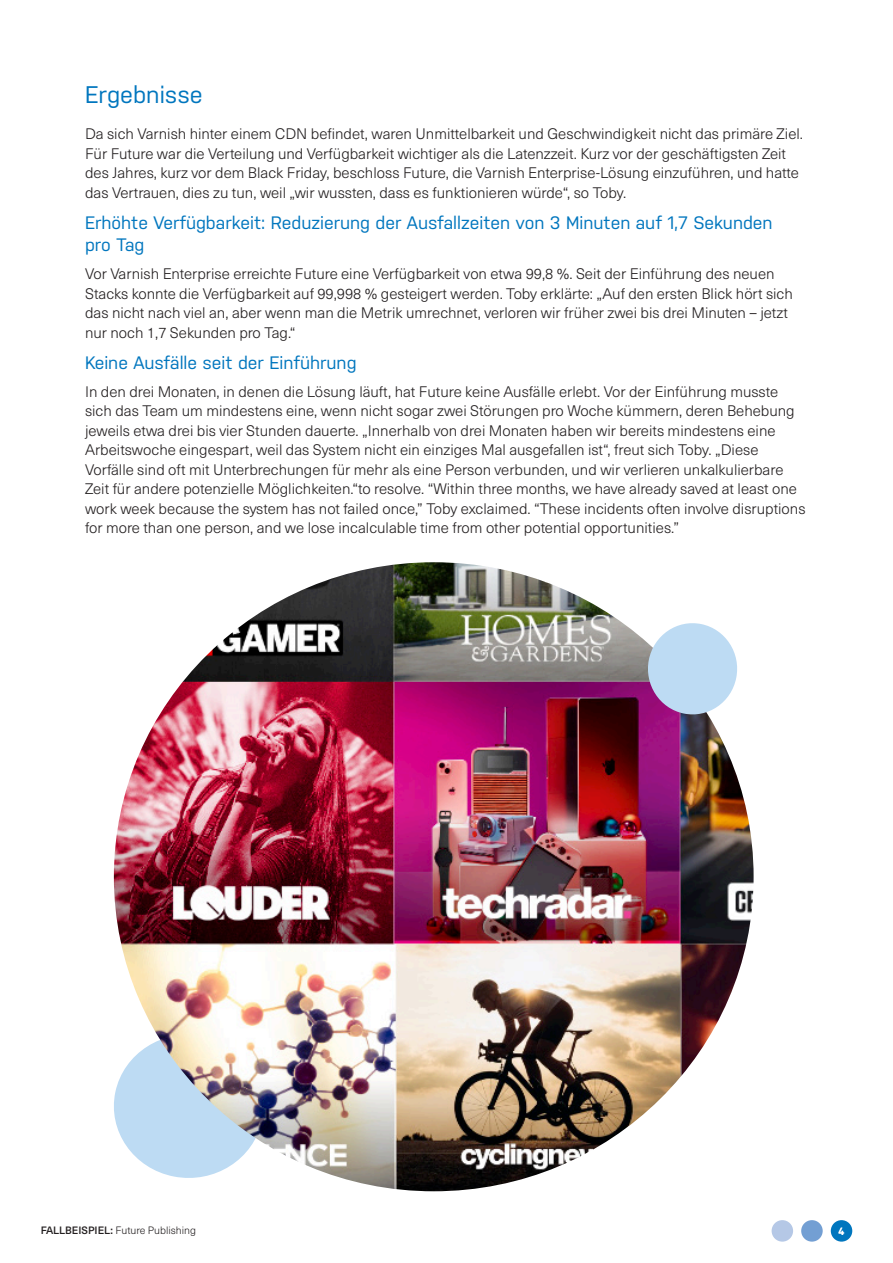
<style>
.page{position:relative;width:893px;height:1263px;background:#fff}
.page>*{position:absolute;margin:0;border:0;box-sizing:border-box;transform-origin:0 0}
.Headlines{font:24px "Nudista";color:#0076be}
.Headlines-2{font:18px/22.5px "Nudista";color:#0076be}
.Body_copy{font:300 15px/19.5px "Neue Haas Unica W1 G";color:#231f20}
.Body_copy-2{font:300 10.5px "Neue Haas Unica W1 G";color:#231f20}
.t1{font:600 10.5px "Nudista";color:#fff}
.s1{font-weight:500}
</style>
<div class="page">
<div style="left:831px;top:1220px;width:21px;height:21px;background:#0076be;border-radius:50%"></div>
<div style="left:801px;top:1220px;width:22px;height:21px;background:#739fd3;border-radius:50%"></div>
<div style="left:772px;top:1220px;width:21px;height:21px;background:#b5c8e6;border-radius:50%"></div>
<img style="left:114px;top:562px;width:640px;height:629px">
<svg style="left:644px;top:619px;width:97px;height:99px"></svg>
<p class="Headlines" style="left:85px;top:81px;width:119px">Ergebnisse</p>
<p class="Body_copy" style="left:85px;top:124px;width:719px">Da sich Varnish hinter einem CDN befindet, waren Unmittelbarkeit und Geschwindigkeit nicht das primäre Ziel.<br>Für Future war die Verteilung und Verfügbarkeit wichtiger als die Latenzzeit. Kurz vor der geschäftigsten Zeit des Jahres, kurz vor dem Black Friday, beschloss Future, die Varnish Enterprise-Lösung einzuführen, und hatte das Vertrauen, dies zu tun, weil „wir wussten, dass es funktionieren würde“, so Toby.</p>
<p class="Headlines-2" style="left:85px;top:211px;width:689px">Erhöhte Verfügbarkeit: Reduzierung der Ausfallzeiten von 3 Minuten auf 1,7 Sekunden pro Tag</p>
<p class="Body_copy" style="left:85px;top:264px;width:709px">Vor Varnish Enterprise erreichte Future eine Verfügbarkeit von etwa 99,8 %. Seit der Einführung des neuen Stacks konnte die Verfügbarkeit auf 99,998 % gesteigert werden. Toby erklärte: „Auf den ersten Blick hört sich das nicht nach viel an, aber wenn man die Metrik umrechnet, verloren wir früher zwei bis drei Minuten – jetzt nur noch 1,7 Sekunden pro Tag.“</p>
<p class="Headlines-2" style="left:85px;top:351px;width:273px">Keine Ausfälle seit der Einführung</p>
<p class="Body_copy" style="left:85px;top:381px;width:722px">In den drei Monaten, in denen die Lösung läuft, hat Future keine Ausfälle erlebt. Vor der Einführung musste sich das Team um mindestens eine, wenn nicht sogar zwei Störungen pro Woche kümmern, deren Behebung jeweils etwa drei bis vier Stunden dauerte. „Innerhalb von drei Monaten haben wir bereits mindestens eine Arbeitswoche eingespart, weil das System nicht ein einziges Mal ausgefallen ist“, freut sich Toby. „Diese Vorfälle sind oft mit Unterbrechungen für mehr als eine Person verbunden, und wir verlieren unkalkulierbare Zeit für andere potenzielle Möglichkeiten.“to resolve. “Within three months, we have already saved at least one work week because the system has not failed once,” Toby exclaimed. “These incidents often involve disruptions for more than one person, and we lose incalculable time from other potential opportunities.”</p>
<p class="Body_copy-2" style="left:41px;top:1222px;width:157px"><span class="s1">FALLBEISPIEL:</span> Future Publishing</p>
<p class="t1" style="left:838px;top:1225px;width:8px">4</p>
</div>
